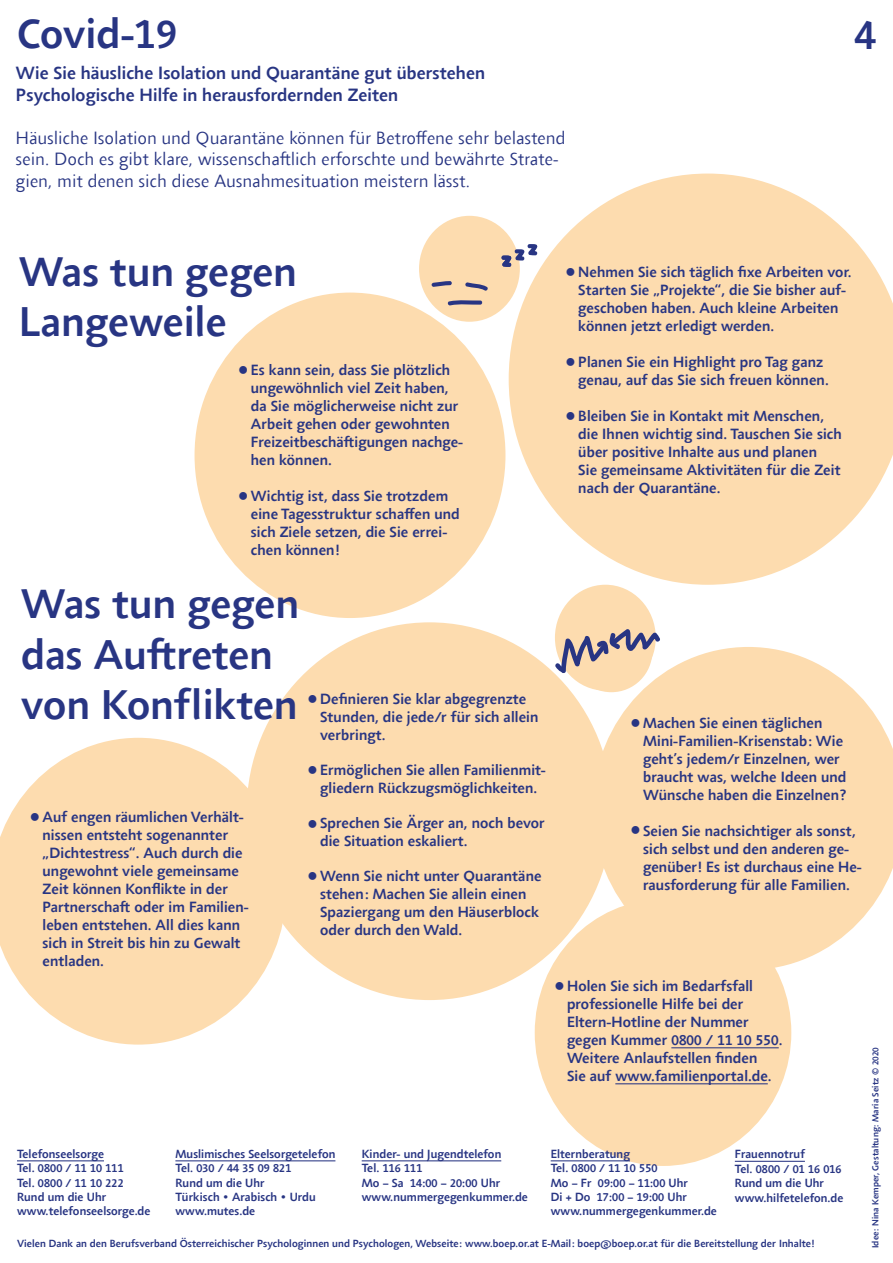
<style>
.page{position:relative;width:893px;height:1263px;background:#fff}
.page>*{position:absolute;margin:0;border:0;box-sizing:border-box;transform-origin:0 0}
.t1{font:500 42px/50.4px "Agilita Com";letter-spacing:.01em;color:#283583}
.t2{font:300 18px/21.6px "Agilita Com";letter-spacing:.01em;color:#283583}
.t3{font:500 18px/21.6px "Agilita Com";letter-spacing:.01em;color:#283583}
.t4{font:500 18px "Franklin Gothic";color:#283583}
.t5{font:500 15px/18px "Agilita Com";letter-spacing:.01em;color:#283583}
.t6{font:500 12px/14.4px "Agilita Com";letter-spacing:.01em;color:#283583}
.t7{font:500 10.5px "Agilita Com";letter-spacing:.01em;color:#283583}
.t8{font:500 9px "Agilita Com";letter-spacing:.01em;color:#283583}
</style>
<div class="page">
<div style="left:419px;top:216px;width:101px;height:106px;background:#fddcaf;border-radius:50%"></div>
<div style="left:555px;top:585px;width:101px;height:106px;background:#fddcaf;border-radius:50%"></div>
<div style="left:535px;top:899px;width:256px;height:267px;background:#fddcaf;border-radius:50%"></div>
<div style="left:247px;top:622px;width:365px;height:378px;background:#fddcaf;border-radius:50%"></div>
<svg style="left:509px;top:174px;width:384px;height:411px;fill:#fddcaf"></svg>
<svg style="left:0;top:738px;width:286px;height:306px;fill:#fddcaf"></svg>
<div style="left:195px;top:293px;width:310px;height:325px;background:#fddcaf;border-radius:50%"></div>
<svg style="left:593px;top:647px;width:300px;height:322px;fill:#fddcaf"></svg>
<div style="left:430px;top:234px;width:82px;height:82px;background:#fddcaf;border-radius:50%"></div>
<svg style="left:432px;top:281px;width:20px;height:6px"></svg>
<svg style="left:465px;top:282px;width:23px;height:9px"></svg>
<svg style="left:447px;top:300px;width:36px;height:6px"></svg>
<svg style="left:501px;top:244px;width:37px;height:23px"></svg>
<div style="left:570px;top:610px;width:82px;height:82px;background:#fddcaf;border-radius:50%"></div>
<svg style="left:555px;top:628px;width:106px;height:46px"></svg>
<hr style="left:671px;top:1047px;width:108px;height:1px;background:#283583">
<hr style="left:615px;top:1083px;width:153px;height:1px;background:#283583">
<hr style="left:735px;top:1161px;width:70px;height:1px;background:#283583">
<hr style="left:551px;top:1160px;width:79px;height:1px;background:#283583">
<hr style="left:362px;top:1160px;width:139px;height:1px;background:#283583">
<hr style="left:175px;top:1160px;width:160px;height:1px;background:#283583">
<hr style="left:17px;top:1160px;width:87px;height:1px;background:#283583">
<h1 class="t1" style="left:17px;top:8px;width:162px">Covid-19</h1>
<p class="t3" style="left:16px;top:62px;width:471px">Wie Sie häusliche Isolation und Quarantäne gut überstehen<br>Psychologische Hilfe in herausfordernden Zeiten</p>
<p class="t2" style="left:16px;top:127px;width:551px">Häusliche Isolation und Quarantäne können für Betroffene sehr belastend sein. Doch es gibt klare, wissenschaftlich erforschte und bewährte Strate&shy;gien, mit denen sich diese Ausnahmesituation meistern lässt.</p>
<h1 class="t1" style="left:855px;top:9px;width:22px">4</h1>
<h1 class="t1" style="left:19px;top:246px;width:279px">Was tun gegen<br>Langeweile</h1>
<p class="t5" style="left:251px;top:360px;width:214px">Es kann sein, dass Sie plötzlich ungewöhnlich viel Zeit haben, da Sie möglicherweise nicht zur<br>Arbeit gehen oder gewohnten<br>Freizeitbeschäftigungen nachge&shy;hen können.</p>
<p class="t5" style="left:251px;top:486px;width:210px">Wichtig ist, dass Sie trotzdem eine Tagesstruktur schaffen und sich Ziele setzen, die Sie errei&shy;chen können!</p>
<h1 class="t1" style="left:21px;top:578px;width:279px">Was tun gegen das Auftreten von Konflikten</h1>
<p class="t4" style="left:238px;top:358px;width:12px">●</p>
<p class="t4" style="left:238px;top:484px;width:12px">●</p>
<p class="t5" style="left:320px;top:690px;width:220px">Definieren Sie klar abgegrenzte<br>Stunden, die jede/r für sich allein verbringt.</p>
<p class="t5" style="left:320px;top:761px;width:227px">Ermöglichen Sie allen Familienmit&shy;gliedern Rückzugsmöglichkeiten.</p>
<p class="t5" style="left:320px;top:814px;width:226px">Sprechen Sie Ärger an, noch bevor die Situation eskaliert.</p>
<p class="t5" style="left:320px;top:867px;width:223px">Wenn Sie nicht unter Quarantäne stehen: Machen Sie allein einen<br>Spaziergang um den Häuserblock oder durch den Wald.</p>
<p class="t4" style="left:307px;top:687px;width:12px">●</p>
<p class="t4" style="left:307px;top:758px;width:12px">●</p>
<p class="t5" style="left:43px;top:808px;width:208px">Auf engen räumlichen Verhält&shy;nissen entsteht sogenannter „Dichtestress“. Auch durch die ungewohnt viele gemeinsame<br>Zeit können Konflikte in der<br>Partnerschaft oder im Familien&shy;leben entstehen. All dies kann sich in Streit bis hin zu Gewalt entladen.</p>
<p class="t4" style="left:30px;top:805px;width:12px">●</p>
<p class="t4" style="left:307px;top:811px;width:12px">●</p>
<p class="t4" style="left:307px;top:864px;width:12px">●</p>
<p class="t5" style="left:578px;top:263px;width:275px">Nehmen Sie sich täglich fixe Arbeiten vor.<br>Starten Sie „Projekte“, die Sie bisher auf&shy;geschoben haben. Auch kleine Arbeiten können jetzt erledigt werden.</p>
<p class="t5" style="left:578px;top:353px;width:252px">Planen Sie ein Highlight pro Tag ganz genau, auf das Sie sich freuen können.</p>
<p class="t5" style="left:578px;top:407px;width:265px">Bleiben Sie in Kontakt mit Menschen, die Ihnen wichtig sind. Tauschen Sie sich über positive Inhalte aus und planen<br>Sie gemeinsame Aktivitäten für die Zeit nach der Quarantäne.</p>
<p class="t4" style="left:565px;top:260px;width:12px">●</p>
<p class="t4" style="left:565px;top:349px;width:12px">●</p>
<p class="t4" style="left:565px;top:404px;width:12px">●</p>
<p class="t5" style="left:643px;top:713px;width:205px">Machen Sie einen täglichen<br>Mini-Familien-Krisenstab: Wie geht’s jedem/r Einzelnen, wer braucht was, welche Ideen und<br>Wünsche haben die Einzelnen?</p>
<p class="t5" style="left:643px;top:821px;width:220px">Seien Sie nachsichtiger als sonst, sich selbst und den anderen ge&shy;genüber! Es ist durchaus eine He&shy;rausforderung für alle Familien.</p>
<p class="t4" style="left:630px;top:711px;width:12px">●</p>
<p class="t4" style="left:630px;top:818px;width:12px">●</p>
<p class="t5" style="left:567px;top:976px;width:217px">Holen Sie sich im Bedarfsfall professionelle Hilfe bei der<br>Eltern-Hotline der Nummer gegen Kummer 0800 / 11 10 550.<br>Weitere Anlaufstellen finden<br>Sie auf www.familienportal.de.</p>
<p class="t4" style="left:554px;top:973px;width:12px">●</p>
<p class="t6" style="left:17px;top:1146px;width:135px">Telefonseelsorge<br>Tel. 0800 / 11 10 111<br>Tel. 0800 / 11 10 222<br>Rund um die Uhr www.telefonseelsorge.de</p>
<p class="t6" style="left:175px;top:1146px;width:162px">Muslimisches Seelsorgetelefon<br>Tel. 030 / 44 35 09 821<br>Rund um die Uhr<br>Türkisch • Arabisch • Urdu www.mutes.de</p>
<p class="t6" style="left:362px;top:1146px;width:168px">Kinder- und Jugendtelefon<br>Tel. 116 111<br>Mo – Sa 14:00 – 20:00 Uhr www.nummergegenkummer.de</p>
<p class="t6" style="left:551px;top:1146px;width:168px">Elternberatung<br>Tel. 0800 / 11 10 550<br>Mo – Fr 09:00 – 11:00 Uhr<br>Di + Do 17:00 – 19:00 Uhr www.nummergegenkummer.de</p>
<p class="t6" style="left:735px;top:1147px;width:110px">Frauennotruf<br>Tel. 0800 / 01 16 016<br>Rund um die Uhr www.hilfetelefon.de</p>
<p class="t7" style="left:17px;top:1236px;width:799px">Vielen Dank an den Berufsverband Österreichischer Psychologinnen und Psychologen, Webseite: www.boep.or.at E-Mail: boep@boep.or.at für die Bereitstellung der Inhalte!</p>
<p class="t8" style="left:869px;top:1248px;width:202px;rotate:-90deg">Idee: Nina Kemper, Gestaltung: Maria Seitz © 2020</p>
</div>
